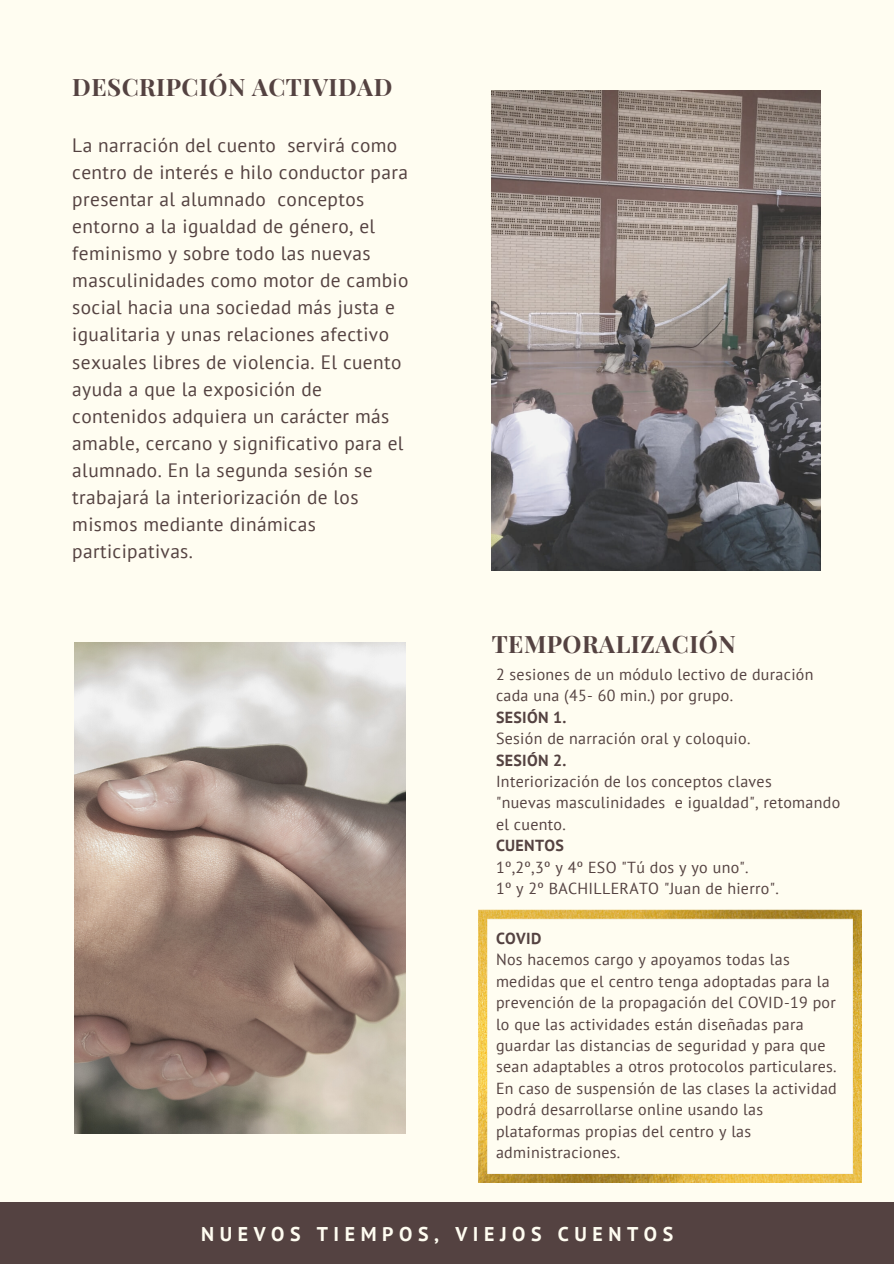
<style>
.page{position:relative;width:894px;height:1264px;background:#fff}
.page>*{position:absolute;margin:0;border:0;box-sizing:border-box;transform-origin:0 0}
.t1{font:700 24px "Playfair Display";letter-spacing:.02em;color:#544241}
.t2{font:700 19.8px "PT Sans";letter-spacing:.28em;color:#fffdf1}
.t3{font:19.35px/27px "PT Sans";letter-spacing:.02em;color:#544241}
.t4{font:15.9px/21.5px "PT Sans";letter-spacing:.02em;color:#544241}
.t5{font:700 15.9px "PT Sans";letter-spacing:.02em;color:#544241}
</style>
<div class="page">
<div style="left:0;top:0;width:893px;height:1263px;background:#fffdf1"></div>
<div style="left:0;top:1202px;width:893px;height:61px;background:#544241"></div>
<img style="left:491px;top:90px;width:329px;height:480px">
<img style="left:74px;top:642px;width:331px;height:491px">
<img style="left:478px;top:909px;width:383px;height:273px">
<h1 class="t1" style="left:72px;top:70px;width:321px">DESCRIPCIÓN ACTIVIDAD</h1>
<p class="t3" style="left:72px;top:131px;width:337px">La narración del cuento servirá como centro de interés e hilo conductor para presentar al alumnado conceptos entorno a la igualdad de género, el feminismo y sobre todo las nuevas masculinidades como motor de cambio social hacia una sociedad más justa e igualitaria y unas relaciones afectivo sexuales libres de violencia. El cuento ayuda a que la exposición de contenidos adquiera un carácter más amable, cercano y significativo para el alumnado. En la segunda sesión se trabajará la interiorización de los mismos mediante dinámicas participativas.</p>
<h1 class="t1" style="left:491px;top:627px;width:245px">TEMPORALIZACIÓN</h1>
<p class="t4" style="left:496px;top:663px;width:319px">2 sesiones de un módulo lectivo de duración cada una (45- 60 min.) por grupo.</p>
<p class="t5" style="left:496px;top:706px;width:72px">SESIÓN 1.</p>
<p class="t4" style="left:496px;top:727px;width:256px">Sesión de narración oral y coloquio.</p>
<p class="t5" style="left:496px;top:749px;width:72px">SESIÓN 2.</p>
<p class="t4" style="left:496px;top:770px;width:346px">Interiorización de los conceptos claves<br>"nuevas masculinidades e igualdad", retomando el cuento.</p>
<p class="t5" style="left:496px;top:835px;width:69px">CUENTOS</p>
<p class="t4" style="left:496px;top:855px;width:284px">1º,2º,3º y 4º ESO "Tú dos y yo uno".<br>1º y 2º BACHILLERATO "Juan de hierro".</p>
<p class="t5" style="left:496px;top:927px;width:47px">COVID</p>
<p class="t4" style="left:496px;top:948px;width:342px">Nos hacemos cargo y apoyamos todas las medidas que el centro tenga adoptadas para la prevención de la propagación del COVID-19 por lo que las actividades están diseñadas para guardar las distancias de seguridad y para que sean adaptables a otros protocolos particulares.<br>En caso de suspensión de las clases la actividad podrá desarrollarse online usando las plataformas propias del centro y las administraciones.</p>
<p class="t2" style="left:201px;top:1221px;width:473px">NUEVOS TIEMPOS, VIEJOS CUENTOS</p>
</div>
